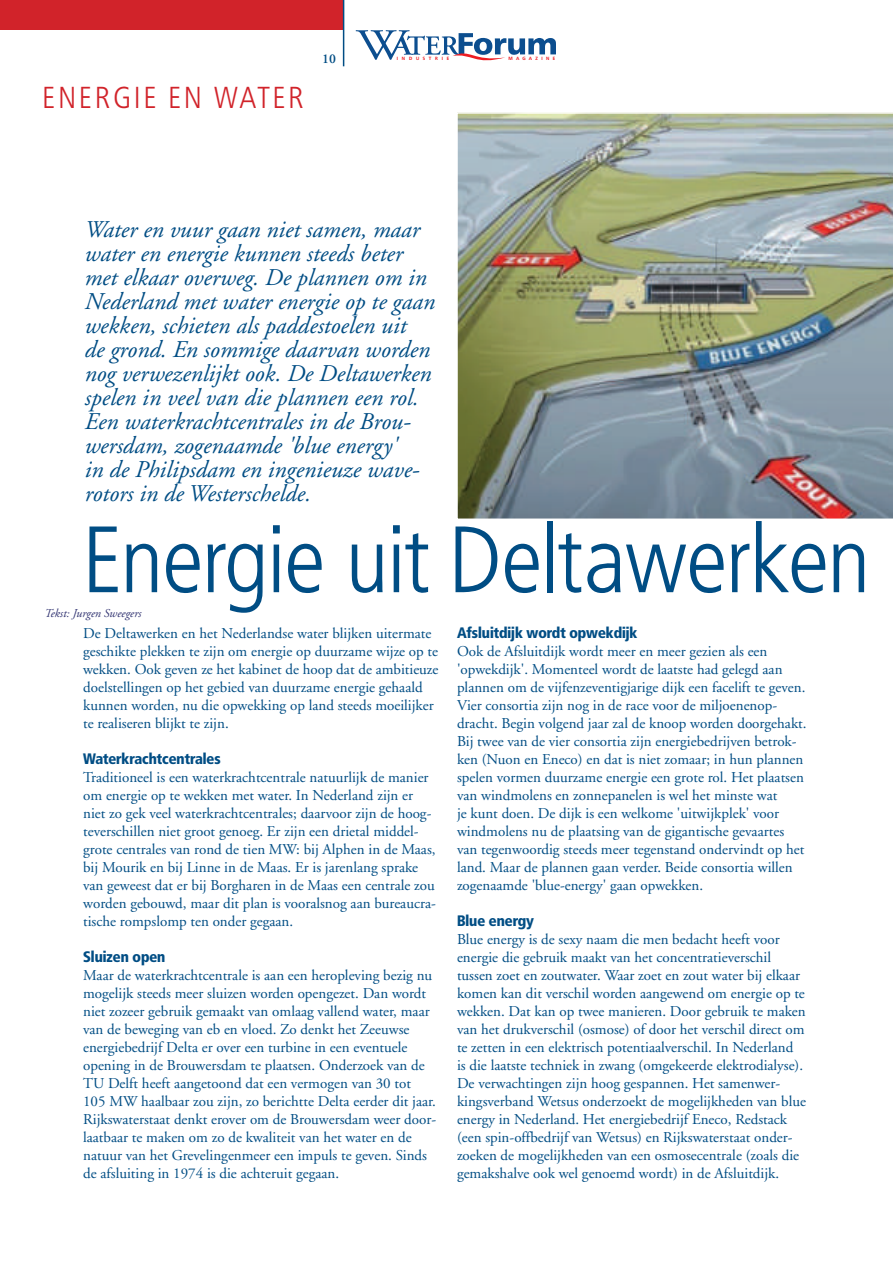
<style>
.page{position:relative;width:893px;height:1264px;background:#fff}
.page>*{position:absolute;margin:0;border:0;box-sizing:border-box;transform-origin:0 0}
.t1{font:300 93px "Frutiger Condensed BQ";letter-spacing:.01em;color:#004d84}
.t2{font:300 30px "Frutiger Condensed BQ";letter-spacing:.13em;color:#d1232a}
.t3{font:italic 24px/24px "Adobe Garamond";color:#004d84}
.t4{font:15px/18px "Adobe Garamond";color:#004d84}
.t5{font:900 15px "Frutiger Condensed BQ";color:#004d84}
.t6{font:600 13.5px "Adobe Garamond";color:#004d84}
.t7{font:italic 12px "Adobe Garamond";color:#313371}
.t8{font:700 4.65px "Frutiger BQ";letter-spacing:.83em;color:#ee1d23}
.t9{font:700 4.65px "Frutiger BQ";letter-spacing:.7em;color:#ee1d23}
</style>
<div class="page">
<div style="left:0;top:0;width:343px;height:30px;background:#d1232a"></div>
<hr style="left:343px;top:0;width:1px;height:66px;background:#004d84">
<svg style="left:356px;top:30px;width:200px;height:31px"></svg>
<img style="left:457px;top:112px;width:436px;height:407px">
<h2 class="t2" style="left:43px;top:80px;width:262px">Energie en Water</h2>
<p class="t6" style="left:322px;top:51px;width:15px">10</p>
<p class="t8" style="left:397px;top:55px;width:54px">INDUSTRIE</p>
<p class="t9" style="left:508px;top:55px;width:48px">MAGAZINE</p>
<p class="t3" style="left:84px;top:218px;width:352px">Water en vuur gaan niet samen, maar water en energie kunnen steeds beter met elkaar overweg. De plannen om in Nederland met water energie op te gaan wekken, schieten als paddestoelen uit<br>de grond. En sommige daarvan worden nog verwezenlijkt ook. De Deltawerken spelen in veel van die plannen een rol.<br>Een waterkrachtcentrales in de Brou&shy;wersdam, zogenaamde 'blue energy'<br>in de Philipsdam en ingenieuze wave&shy;rotors in de Westerschelde.</p>
<h1 class="t1" style="left:84px;top:505px;width:787px">Energie uit Deltawerken</h1>
<p class="t7" style="left:44px;top:607px;width:98px">Tekst: Jurgen Sweegers</p>
<p class="t4" style="left:83px;top:624px;width:357px">De Deltawerken en het Nederlandse water blijken uitermate geschikte plekken te zijn om energie op duurzame wijze op te wekken. Ook geven ze het kabinet de hoop dat de ambitieuze doelstellingen op het gebied van duurzame energie gehaald kunnen worden, nu die opwekking op land steeds moeilijker te realiseren blijkt te zijn.</p>
<p class="t5" style="left:83px;top:749px;width:139px">Waterkrachtcentrales</p>
<p class="t4" style="left:83px;top:768px;width:354px">Traditioneel is een waterkrachtcentrale natuurlijk de manier om energie op te wekken met water. In Nederland zijn er niet zo gek veel waterkrachtcentrales; daarvoor zijn de hoog&shy;teverschillen niet groot genoeg. Er zijn een drietal middel&shy;grote centrales van rond de tien MW: bij Alphen in de Maas, bij Mourik en bij Linne in de Maas. Er is jarenlang sprake van geweest dat er bij Borgharen in de Maas een centrale zou worden gebouwd, maar dit plan is vooralsnog aan bureaucra&shy;tische rompslomp ten onder gegaan.</p>
<p class="t5" style="left:83px;top:947px;width:84px">Sluizen open</p>
<p class="t4" style="left:83px;top:966px;width:354px">Maar de waterkrachtcentrale is aan een heropleving bezig nu mogelijk steeds meer sluizen worden opengezet. Dan wordt niet zozeer gebruik gemaakt van omlaag vallend water, maar van de beweging van eb en vloed. Zo denkt het Zeeuwse energiebedrijf Delta er over een turbine in een eventuele opening in de Brouwersdam te plaatsen. Onderzoek van de TU Delft heeft aangetoond dat een vermogen van 30 tot 105 MW haalbaar zou zijn, zo berichtte Delta eerder dit jaar.<br>Rijkswaterstaat denkt erover om de Brouwersdam weer door&shy;laatbaar te maken om zo de kwaliteit van het water en de natuur van het Grevelingenmeer een impuls te geven. Sinds de afsluiting in 1974 is die achteruit gegaan.</p>
<p class="t5" style="left:457px;top:623px;width:182px">Afsluitdijk wordt opwekdijk</p>
<p class="t4" style="left:457px;top:642px;width:351px">Ook de Afsluitdijk wordt meer en meer gezien als een 'opwekdijk'. Momenteel wordt de laatste had gelegd aan plannen om de vijfenzeventigjarige dijk een facelift te geven.<br>Vier consortia zijn nog in de race voor de miljoenenop&shy;dracht. Begin volgend jaar zal de knoop worden doorgehakt.<br>Bij twee van de vier consortia zijn energiebedrijven betrok&shy;ken (Nuon en Eneco) en dat is niet zomaar; in hun plannen spelen vormen duurzame energie een grote rol. Het plaatsen van windmolens en zonnepanelen is wel het minste wat<br>je kunt doen. De dijk is een welkome 'uitwijkplek' voor windmolens nu de plaatsing van de gigantische gevaartes van tegenwoordig steeds meer tegenstand ondervindt op het land. Maar de plannen gaan verder. Beide consortia willen zogenaamde 'blue-energy' gaan opwekken.</p>
<p class="t5" style="left:457px;top:911px;width:79px">Blue energy</p>
<p class="t4" style="left:457px;top:930px;width:350px">Blue energy is de sexy naam die men bedacht heeft voor energie die gebruik maakt van het concentratieverschil tussen zoet en zoutwater. Waar zoet en zout water bij elkaar komen kan dit verschil worden aangewend om energie op te wekken. Dat kan op twee manieren. Door gebruik te maken van het drukverschil (osmose) of door het verschil direct om te zetten in een elektrisch potentiaalverschil. In Nederland<br>is die laatste techniek in zwang (omgekeerde elektrodialyse).<br>De verwachtingen zijn hoog gespannen. Het samenwer&shy;kingsverband Wetsus onderzoekt de mogelijkheden van blue energy in Nederland. Het energiebedrijf Eneco, Redstack (een spin-offbedrijf van Wetsus) en Rijkswaterstaat onder&shy;zoeken de mogelijkheden van een osmosecentrale (zoals die gemakshalve ook wel genoemd wordt) in de Afsluitdijk.</p>
</div>
